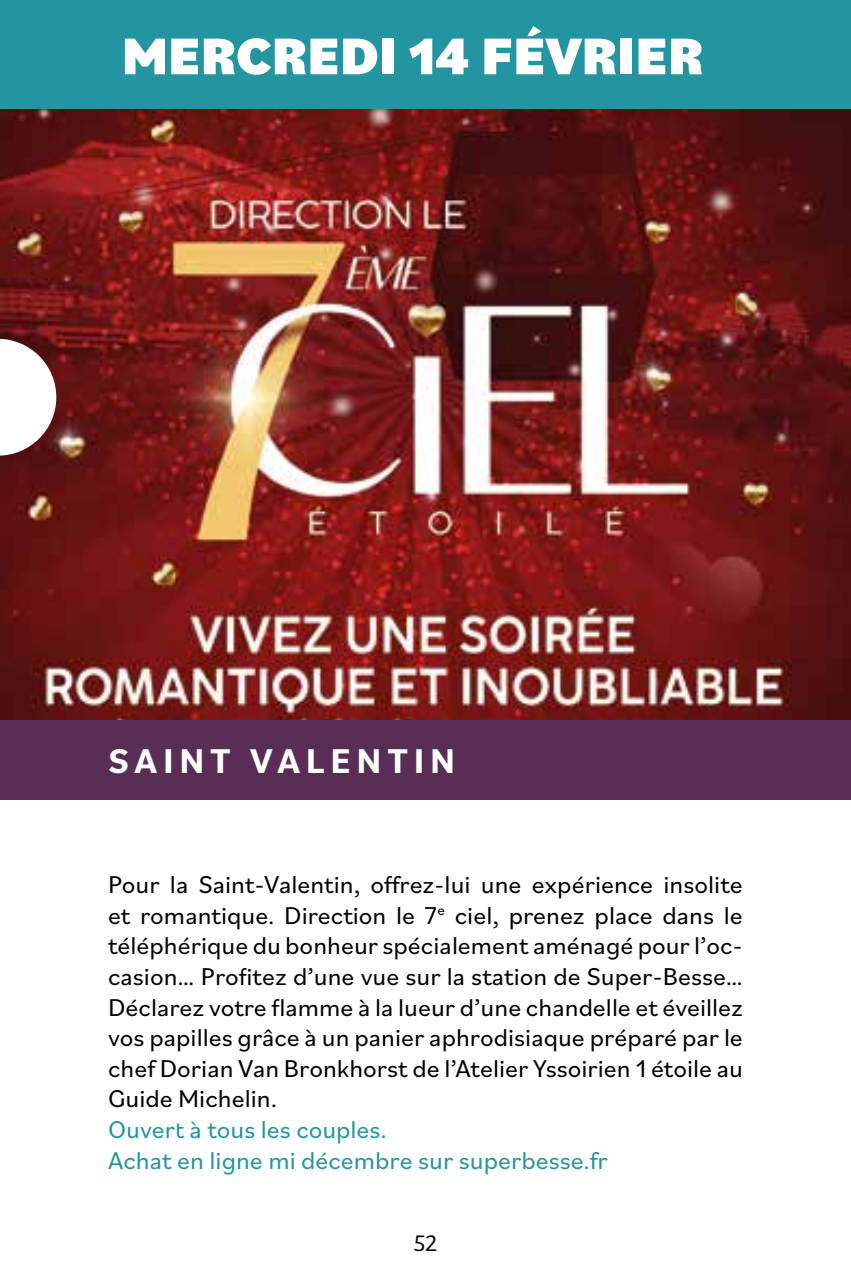
<style>
.page{position:relative;width:851px;height:1276px;background:#fff}
.page>*{position:absolute;margin:0;border:0;box-sizing:border-box;transform-origin:0 0}
.t1{font:900 54px "Bilo";color:#fff}
.t2{font:700 36px "Bilo";letter-spacing:.16em;color:#fff}
.t3{font:25.5px/30.6px "Bilo";color:#000;text-align:justify}
.t4{font:25.5px/30.6px "Bilo";color:#2395a1}
.t5{font:300 24px "Bree";color:#000}
</style>
<div class="page">
<img style="left:0;top:108px;width:850px;height:611px">
<div style="left:0;top:0;width:850px;height:108px;background:#2395a1"></div>
<div style="left:0;top:719px;width:850px;height:80px;background:#5a2d57"></div>
<svg style="left:0;top:339px;width:56px;height:117px"></svg>
<h1 class="t1" style="left:122px;top:19px;width:583px">MERCREDI 14 FÉVRIER</h1>
<h2 class="t2" style="left:108px;top:736px;width:348px">SAINT VALENTIN</h2>
<p class="t3" style="left:108px;top:868px;width:636px">Pour la Saint-Valentin, offrez-lui une expérience insolite et romantique. Direction le 7<sup>e</sup> ciel, prenez place dans le téléphérique du bonheur spécialement aménagé pour l’oc&shy;casion… Profitez d’une vue sur la station de Super-Besse… Déclarez votre flamme à la lueur d’une chandelle et éveillez vos papilles grâce à un panier aphrodisiaque préparé par le chef Dorian Van Bronkhorst de l’Atelier Yssoirien 1 étoile au Guide Michelin.</p>
<p class="t4" style="left:108px;top:1113px;width:501px">Ouvert à tous les couples.<br>Achat en ligne mi décembre sur superbesse.fr</p>
<p class="t5" style="left:413px;top:1225px;width:25px">52</p>
</div>
